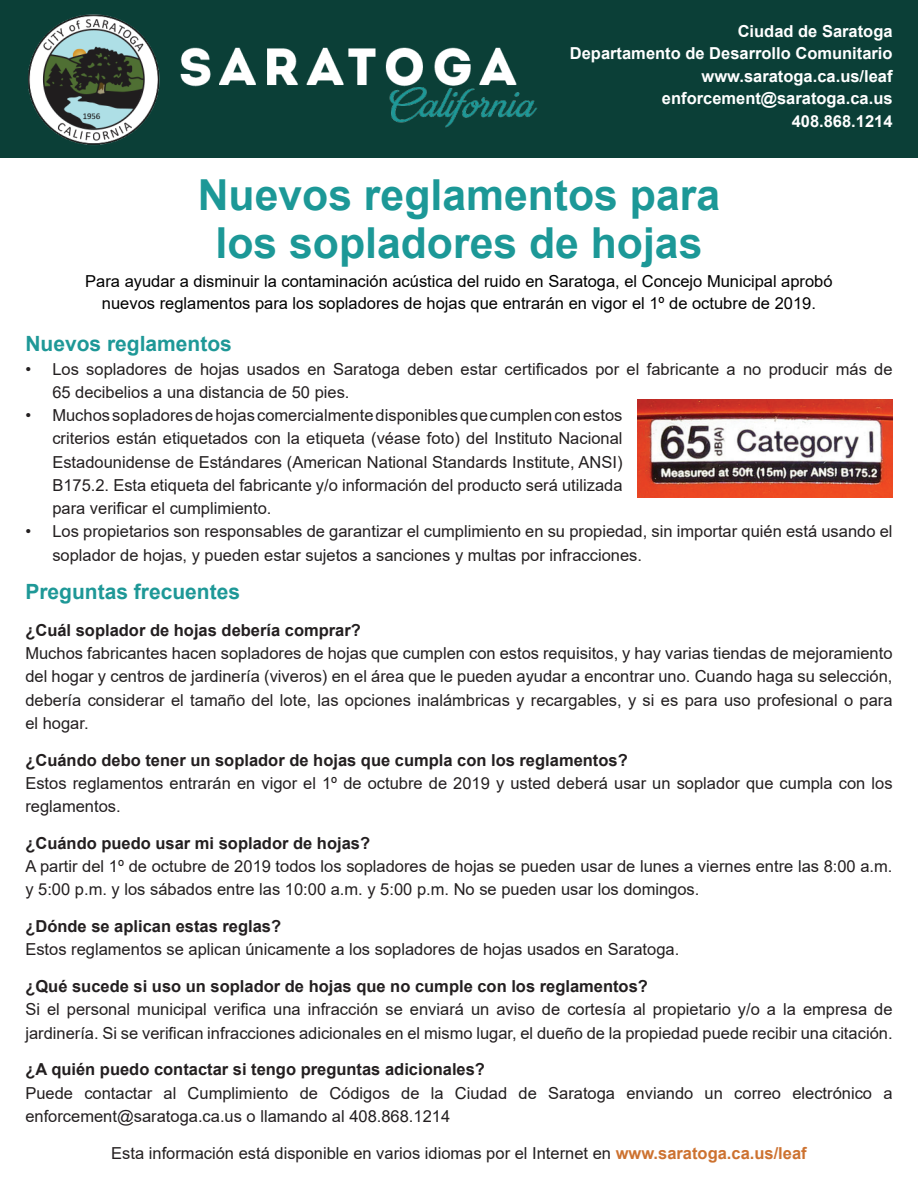
<style>
.page{position:relative;width:918px;height:1188px;background:#fff}
.page>*{position:absolute;margin:0;border:0;box-sizing:border-box;transform-origin:0 0}
.t1{font:700 42.75px/48px "Arial";color:#1c9897;text-align:center}
.t2{font:700 21px "Arial";color:#1e9897}
.t3{font:16.5px/23.2px "Arial";color:#231f20}
.t4{font:700 16.5px "Arial";color:#231f20}
.t5{font:16.5px/22.5px "Arial";color:#000;text-align:center}
.t6{font:700 16.5px/22.5px "Arial";color:#fff;text-align:right}
.s1{font-weight:700;color:#cd7230}
</style>
<div class="page">
<div style="left:0;top:0;width:918px;height:157px;background:#0b3f37"></div>
<img style="left:28px;top:14px;width:510px;height:132px">
<img style="left:638px;top:400px;width:255px;height:97px">
<p class="t6" style="left:570px;top:20px;width:324px">Ciudad de Saratoga<br>Departamento de Desarrollo Comunitario www.saratoga.ca.us/leaf enforcement@saratoga.ca.us<br>408.868.1214</p>
<h1 class="t1" style="left:198px;top:171px;width:524px">Nuevos reglamentos para los sopladores de hojas</h1>
<p class="t5" style="left:85px;top:270px;width:749px">Para ayudar a disminuir la contaminación acústica del ruido en Saratoga, el Concejo Municipal aprobó nuevos reglamentos para los sopladores de hojas que entrarán en vigor el 1º de octubre de 2019.</p>
<p class="t2" style="left:25px;top:329px;width:208px">Nuevos reglamentos</p>
<p class="t3" style="left:52px;top:357px;width:842px;text-indent:-27px">• Los sopladores de hojas usados en Saratoga deben estar certificados por el fabricante a no producir más de<br>65 decibelios a una distancia de 50 pies.</p>
<p class="t3" style="left:52px;top:404px;width:572px;text-align:justify;text-indent:-27px">• Muchos sopladores de hojas comercialmente disponibles que cumplen con estos criterios están etiquetados con la etiqueta (véase foto) del Instituto Nacional Estadounidense de Estándares (American National Standards Institute, ANSI)<br>B175.2. Esta etiqueta del fabricante y/o información del producto será utilizada para verificar el cumplimiento.</p>
<p class="t3" style="left:52px;top:520px;width:842px;text-indent:-27px">• Los propietarios son responsables de garantizar el cumplimiento en su propiedad, sin importar quién está usando el soplador de hojas, y pueden estar sujetos a sanciones y multas por infracciones.</p>
<p class="t2" style="left:25px;top:577px;width:216px">Preguntas frecuentes</p>
<p class="t4" style="left:25px;top:619px;width:337px">¿Cuál soplador de hojas debería comprar?</p>
<p class="t3" style="left:25px;top:642px;width:869px;text-align:justify">Muchos fabricantes hacen sopladores de hojas que cumplen con estos requisitos, y hay varias tiendas de mejoramiento del hogar y centros de jardinería (viveros) en el área que le pueden ayudar a encontrar uno. Cuando haga su selección, debería considerar el tamaño del lote, las opciones inalámbricas y recargables, y si es para uso profesional o para el hogar.</p>
<p class="t4" style="left:25px;top:748px;width:604px">¿Cuándo debo tener un soplador de hojas que cumpla con los reglamentos?</p>
<p class="t3" style="left:25px;top:771px;width:869px">Estos reglamentos entrarán en vigor el 1º de octubre de 2019 y usted deberá usar un soplador que cumpla con los reglamentos.</p>
<p class="t4" style="left:25px;top:832px;width:346px">¿Cuándo puedo usar mi soplador de hojas?</p>
<p class="t3" style="left:25px;top:855px;width:869px">A partir del 1º de octubre de 2019 todos los sopladores de hojas se pueden usar de lunes a viernes entre las 8:00 a.m. y 5:00 p.m. y los sábados entre las 10:00 a.m. y 5:00 p.m. No se pueden usar los domingos.</p>
<p class="t4" style="left:25px;top:915px;width:257px">¿Dónde se aplican estas reglas?</p>
<p class="t3" style="left:25px;top:938px;width:655px">Estos reglamentos se aplican únicamente a los sopladores de hojas usados en Saratoga.</p>
<p class="t4" style="left:25px;top:975px;width:624px">¿Qué sucede si uso un soplador de hojas que no cumple con los reglamentos?</p>
<p class="t3" style="left:25px;top:998px;width:869px">Si el personal municipal verifica una infracción se enviará un aviso de cortesía al propietario y/o a la empresa de jardinería. Si se verifican infracciones adicionales en el mismo lugar, el dueño de la propiedad puede recibir una citación.</p>
<p class="t4" style="left:25px;top:1058px;width:461px">¿A quién puedo contactar si tengo preguntas adicionales?</p>
<p class="t3" style="left:25px;top:1081px;width:869px">Puede contactar al Cumplimiento de Códigos de la Ciudad de Saratoga enviando un correo electrónico a enforcement@saratoga.ca.us o llamando al 408.868.1214</p>
<p class="t3" style="left:111px;top:1141px;width:697px">Esta información está disponible en varios idiomas por el Internet en <span class="s1">www.saratoga.ca.us/leaf</span></p>
</div>
